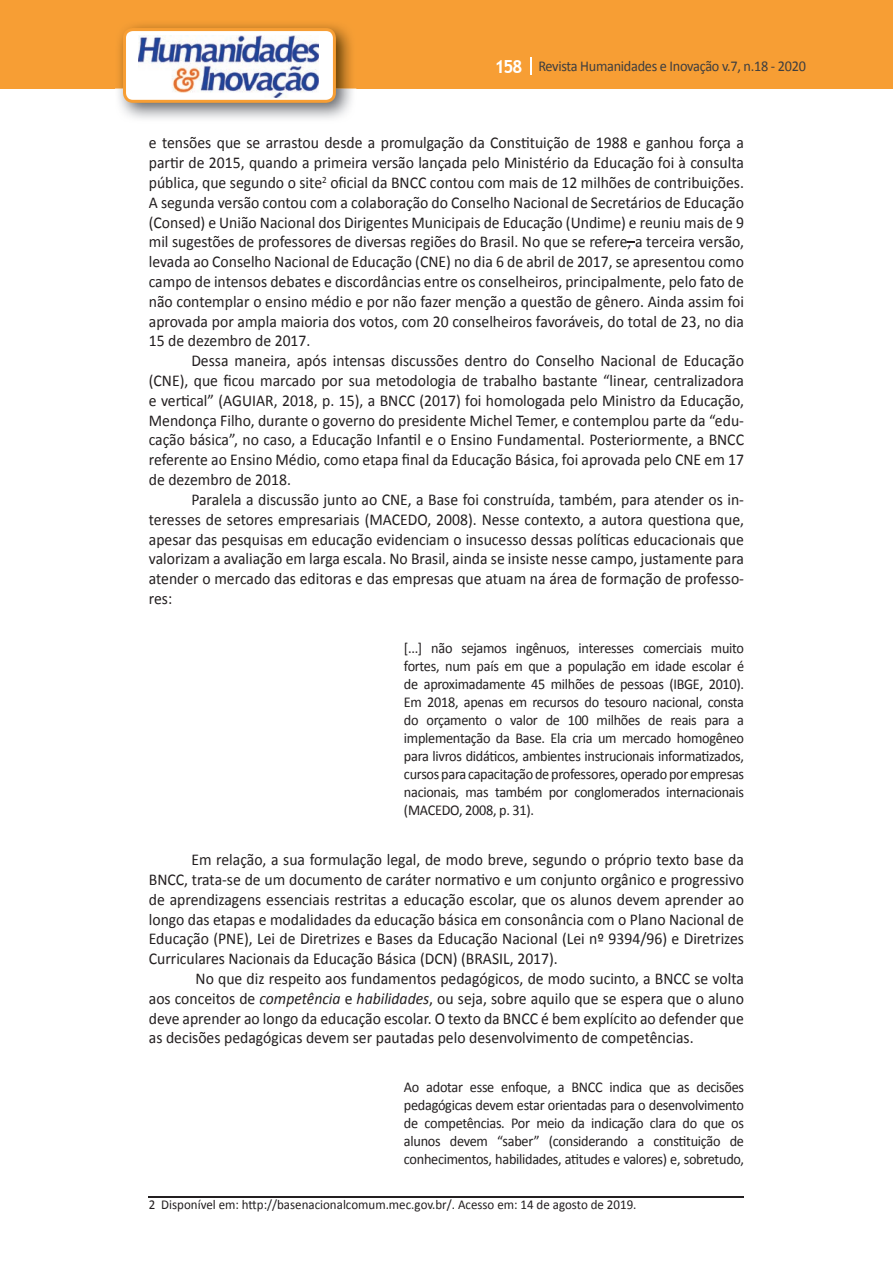
<style>
.page{position:relative;width:893px;height:1263px;background:#fff}
.page>*{position:absolute;margin:0;border:0;box-sizing:border-box;transform-origin:0 0}
.t1{font:16.5px/19.8px "Calibri";color:#231f20;text-align:justify;scale:.95 1}
.t2{font:15px/18px "Calibri";letter-spacing:-.02em;color:#231f20;text-align:justify;scale:.95 1}
.t3{font:15px "Calibri";letter-spacing:-.02em;color:#3e3e3f;scale:.95 1}
.t4{font:13.5px "Calibri";color:#231f20;scale:.96 1}
.s1{font-family:"Trebuchet MS";font-weight:700;font-size:18px;color:#fff}
.s2{font-style:italic}
</style>
<div class="page">
<div style="left:0;top:0;width:893px;height:88px;background:#f79e34"></div>
<svg style="left:530px;top:57px;width:2px;height:18px"></svg>
<img style="left:115px;top:24px;width:241px;height:95px">
<svg style="left:123px;top:28px;width:213px;height:75px"></svg>
<hr style="left:149px;top:1196px;width:595px;height:2px;background:#231f20">
<p class="t3" style="left:495px;top:57px;width:329px"><span class="s1">158</span> Revista Humanidades e Inovação v.7, n.18 - 2020</p>
<p class="t1" style="left:149px;top:133px;width:628px">e tensões que se arrastou desde a promulgação da Constituição de 1988 e ganhou força a partir de 2015, quando a primeira versão lançada pelo Ministério da Educação foi à consulta pública, que segundo o site<sup>2</sup> oficial da BNCC contou com mais de 12 milhões de contribuições.<br>A segunda versão contou com a colaboração do Conselho Nacional de Secretários de Educação (Consed) e União Nacional dos Dirigentes Municipais de Educação (Undime) e reuniu mais de 9 mil sugestões de professores de diversas regiões do Brasil. No que se refere, a terceira versão, levada ao Conselho Nacional de Educação (CNE) no dia 6 de abril de 2017, se apresentou como campo de intensos debates e discordâncias entre os conselheiros, principalmente, pelo fato de não contemplar o ensino médio e por não fazer menção a questão de gênero. Ainda assim foi aprovada por ampla maioria dos votos, com 20 conselheiros favoráveis, do total de 23, no dia 15 de dezembro de 2017.</p>
<p class="t1" style="left:149px;top:351px;width:628px;text-indent:43px">Dessa maneira, após intensas discussões dentro do Conselho Nacional de Educação (CNE), que ficou marcado por sua metodologia de trabalho bastante “linear, centralizadora e vertical” (AGUIAR, 2018, p. 15), a BNCC (2017) foi homologada pelo Ministro da Educação, Mendonça Filho, durante o governo do presidente Michel Temer, e contemplou parte da “edu&shy;cação básica”, no caso, a Educação Infantil e o Ensino Fundamental. Posteriormente, a BNCC referente ao Ensino Médio, como etapa final da Educação Básica, foi aprovada pelo CNE em 17 de dezembro de 2018.</p>
<p class="t1" style="left:149px;top:490px;width:628px;text-indent:43px">Paralela a discussão junto ao CNE, a Base foi construída, também, para atender os in&shy;teresses de setores empresariais (MACEDO, 2008). Nesse contexto, a autora questiona que, apesar das pesquisas em educação evidenciam o insucesso dessas políticas educacionais que valorizam a avaliação em larga escala. No Brasil, ainda se insiste nesse campo, justamente para atender o mercado das editoras e das empresas que atuam na área de formação de professo&shy;res:</p>
<p class="t2" style="left:404px;top:639px;width:360px">[...] não sejamos ingênuos, interesses comerciais muito fortes, num país em que a população em idade escolar é de aproximadamente 45 milhões de pessoas (IBGE, 2010).<br>Em 2018, apenas em recursos do tesouro nacional, consta do orçamento o valor de 100 milhões de reais para a implementação da Base. Ela cria um mercado homogêneo para livros didáticos, ambientes instrucionais informatizados, cursos para capacitação de professores, operado por empresas nacionais, mas também por conglomerados internacionais (MACEDO, 2008, p. 31).</p>
<p class="t1" style="left:149px;top:850px;width:628px;text-indent:43px">Em relação, a sua formulação legal, de modo breve, segundo o próprio texto base da BNCC, trata-se de um documento de caráter normativo e um conjunto orgânico e progressivo de aprendizagens essenciais restritas a educação escolar, que os alunos devem aprender ao longo das etapas e modalidades da educação básica em consonância com o Plano Nacional de Educação (PNE), Lei de Diretrizes e Bases da Educação Nacional (Lei nº 9394/96) e Diretrizes Curriculares Nacionais da Educação Básica (DCN) (BRASIL, 2017).</p>
<p class="t1" style="left:149px;top:969px;width:628px;text-indent:47px">No que diz respeito aos fundamentos pedagógicos, de modo sucinto, a BNCC se volta aos conceitos de <span class="s2">competência</span> e <span class="s2">habilidades</span>, ou seja, sobre aquilo que se espera que o aluno deve aprender ao longo da educação escolar. O texto da BNCC é bem explícito ao defender que as decisões pedagógicas devem ser pautadas pelo desenvolvimento de competências.</p>
<p class="t2" style="left:404px;top:1078px;width:360px">Ao adotar esse enfoque, a BNCC indica que as decisões pedagógicas devem estar orientadas para o desenvolvimento de competências. Por meio da indicação clara do que os alunos devem “saber” (considerando a constituição de conhecimentos, habilidades, atitudes e valores) e, sobretudo,</p>
<p class="t4" style="left:149px;top:1196px;width:509px">2 Disponível em: http://basenacionalcomum.mec.gov.br/. Acesso em: 14 de agosto de 2019.</p>
</div>
